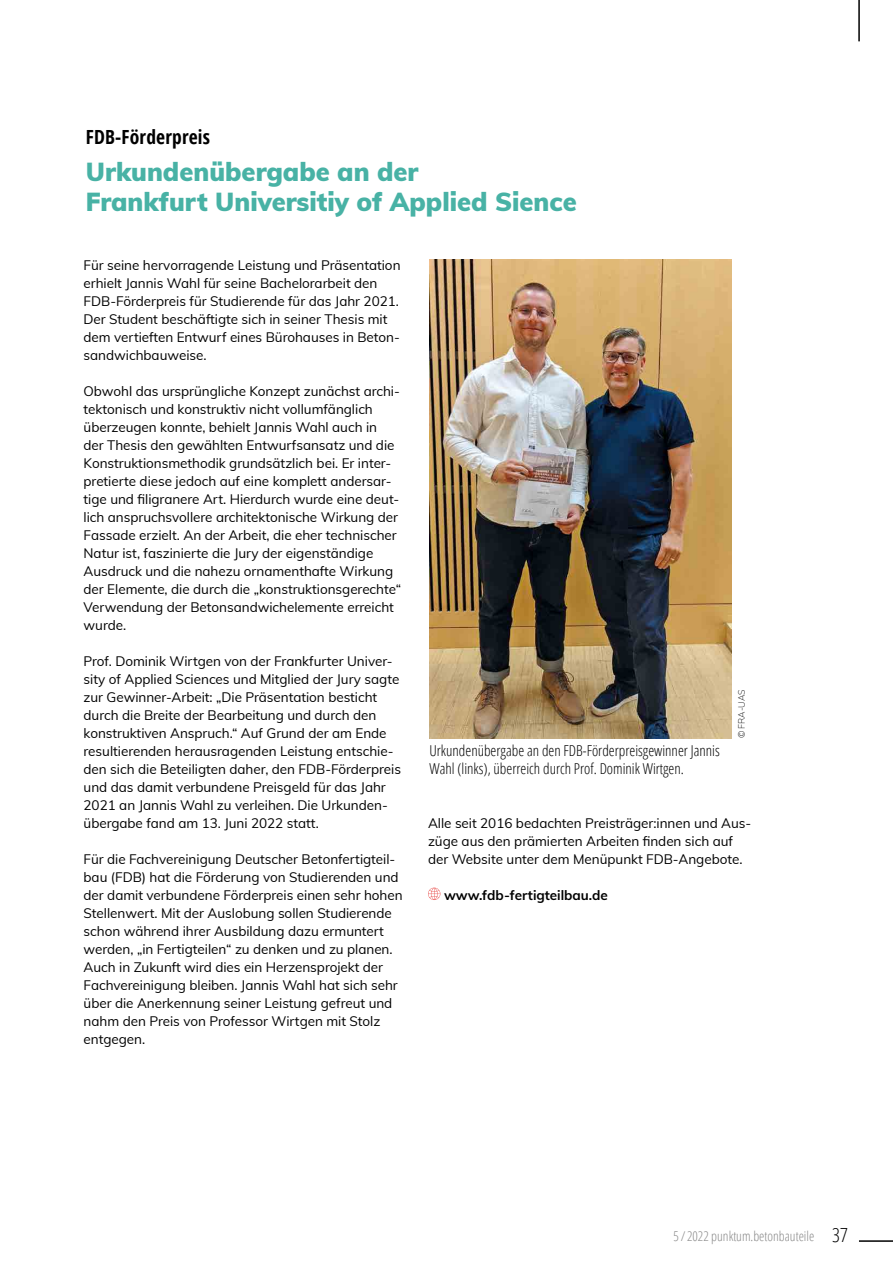
<style>
.page{position:relative;width:893px;height:1263px;background:#fff}
.page>*{position:absolute;margin:0;border:0;box-sizing:border-box;transform-origin:0 0}
.t1{font:900 25.5px/30px "Muli";color:#48b2a5}
.t2{font:700 condensed 19.5px "Open Sans";letter-spacing:.01em;color:#000}
.t3{font:300 condensed 15px/18px "Open Sans";color:#000}
.t4{font:13.5px/18px "Muli";letter-spacing:-.005em;color:#000}
.t5{font:300 condensed 13.5px "Open Sans";color:#878787}
.t6{font:700 13.5px "Muli";letter-spacing:-.005em;color:#000}
.t7{font:200 9px "Muli";letter-spacing:-.005em;color:#000}
.s1{font-size:19.5px;color:#000}
</style>
<div class="page">
<svg style="left:428px;top:888px;width:12px;height:12px"></svg>
<img style="left:429px;top:259px;width:302px;height:479px">
<hr style="left:859px;top:1240px;width:34px;height:2px;background:#000">
<hr style="left:858px;top:0;width:2px;height:41px;background:#000">
<h2 class="t2" style="left:86px;top:123px;width:126px">FDB-Förderpreis</h2>
<h1 class="t1" style="left:86px;top:155px;width:492px">Urkundenübergabe an der<br>Frankfurt Universitiy of Applied Sience</h1>
<p class="t4" style="left:84px;top:255px;width:318px">Für seine hervorragende Leistung und Präsentation erhielt Jannis Wahl für seine Bachelorarbeit den FDB-Förderpreis für Studierende für das Jahr 2021.<br>Der Student beschäftigte sich in seiner Thesis mit dem vertieften Entwurf eines Bürohauses in Beton&shy;sandwichbauweise.</p>
<p class="t4" style="left:84px;top:381px;width:319px">Obwohl das ursprüngliche Konzept zunächst archi&shy;tektonisch und konstruktiv nicht vollumfänglich überzeugen konnte, behielt Jannis Wahl auch in<br>der Thesis den gewählten Entwurfsansatz und die Konstruktionsmethodik grundsätzlich bei. Er inter&shy;pretierte diese jedoch auf eine komplett andersar&shy;tige und filigranere Art. Hierdurch wurde eine deut&shy;lich anspruchsvollere architektonische Wirkung der Fassade erzielt. An der Arbeit, die eher technischer Natur ist, faszinierte die Jury der eigenständige Ausdruck und die nahezu ornamenthafte Wirkung der Elemente, die durch die „konstruktionsgerechte“ Verwendung der Betonsandwichelemente erreicht wurde.</p>
<p class="t4" style="left:84px;top:651px;width:319px">Prof. Dominik Wirtgen von der Frankfurter Univer&shy;sity of Applied Sciences und Mitglied der Jury sagte zur Gewinner-Arbeit: „Die Präsentation besticht durch die Breite der Bearbeitung und durch den konstruktiven Anspruch.“ Auf Grund der am Ende resultierenden herausragenden Leistung entschie&shy;den sich die Beteiligten daher, den FDB-Förderpreis und das damit verbundene Preisgeld für das Jahr 2021 an Jannis Wahl zu verleihen. Die Urkunden&shy;übergabe fand am 13. Juni 2022 statt.</p>
<p class="t4" style="left:84px;top:849px;width:320px">Für die Fachvereinigung Deutscher Betonfertigteil&shy;bau (FDB) hat die Förderung von Studierenden und der damit verbundene Förderpreis einen sehr hohen Stellenwert. Mit der Auslobung sollen Studierende schon während ihrer Ausbildung dazu ermuntert werden, „in Fertigteilen“ zu denken und zu planen.<br>Auch in Zukunft wird dies ein Herzensprojekt der Fachvereinigung bleiben. Jannis Wahl hat sich sehr über die Anerkennung seiner Leistung gefreut und nahm den Preis von Professor Wirtgen mit Stolz entgegen.</p>
<p class="t3" style="left:429px;top:741px;width:292px">Urkundenübergabe an den FDB-Förderpreisgewinner Jannis<br>Wahl (links), überreich durch Prof. Dominik Wirtgen.</p>
<p class="t7" style="left:735px;top:738px;width:51px;rotate:-90deg">© FRA-UAS</p>
<p class="t4" style="left:428px;top:813px;width:325px">Alle seit 2016 bedachten Preisträger:innen und Aus&shy;züge aus den prämierten Arbeiten finden sich auf der Website unter dem Menüpunkt FDB-Angebote.</p>
<p class="t6" style="left:444px;top:885px;width:165px">www.fdb-fertigteilbau.de</p>
<p class="t5" style="left:673px;top:1227px;width:176px">5 / 2022 punktum.betonbauteile <span class="s1">37</span></p>
</div>
